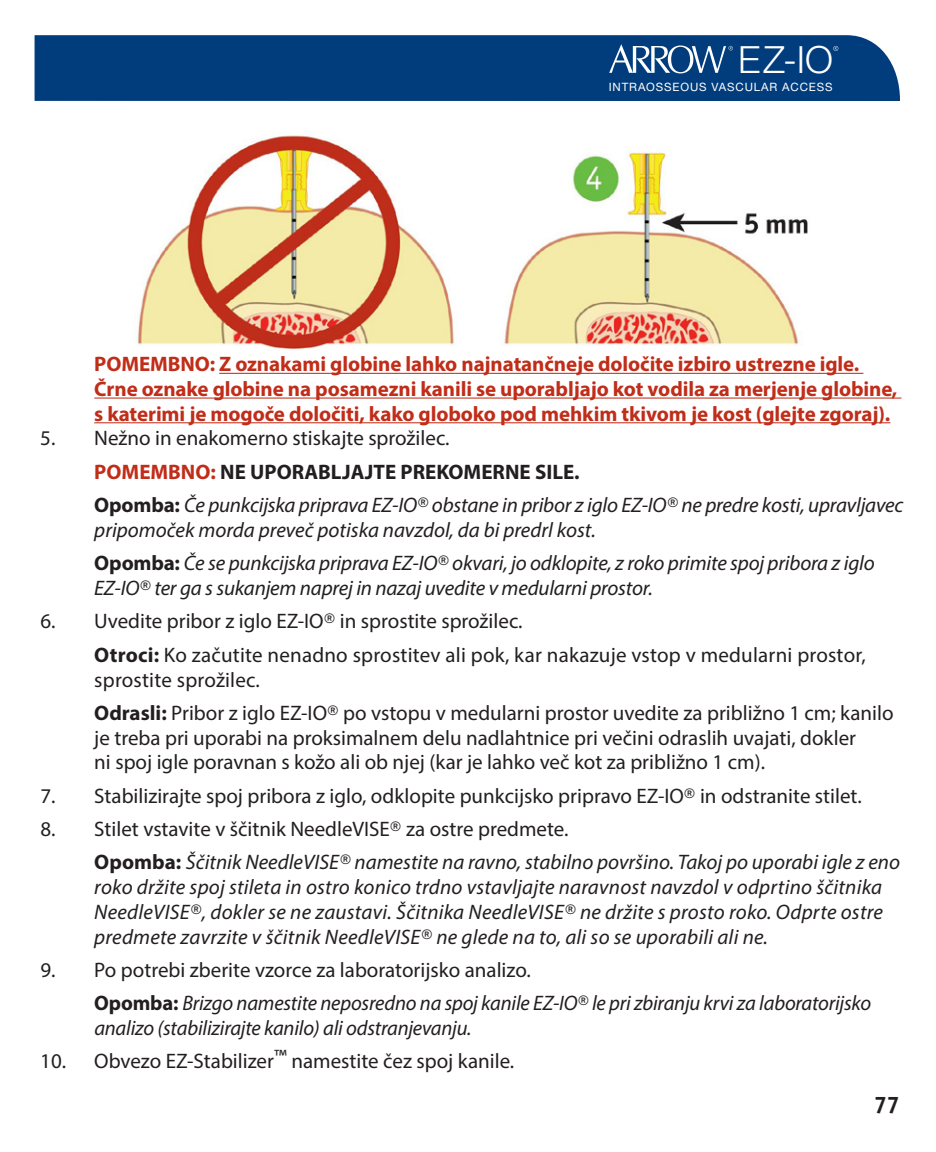
<style>
.page{position:relative;width:936px;height:1152px;background:#fff}
.page>*{position:absolute;margin:0;border:0;box-sizing:border-box;transform-origin:0 0}
.t1{font:300 37.6px "Helvetica Neue LT Std";color:#fff}
.t2{font:700 24px "Officina Sans Std";color:#231f20}
.t3{font:italic 20.8px/33.2px "Myriad Pro";letter-spacing:-.01em;color:#231f20}
.t4{font:20.8px/33.2px "Myriad Pro";color:#231f20}
.t5{font:700 20.8px/24.8px "Myriad Pro";letter-spacing:-.005em;color:#c02d19}
.t6{font:11.6px "Helvetica Neue LT Std";letter-spacing:.075em;color:#fff}
.s1{font-style:normal}
.s2{font-weight:700;font-style:normal;color:#c02d19}
.s3{font-weight:700;font-style:normal}
.s4{font-family:"Officina Sans Std"}
.s5{font-weight:700}
.s6{font-family:"Officina Sans Std";font-style:normal}
</style>
<div class="page">
<div style="left:35px;top:35px;width:865px;height:66px;background:#013d7d"></div>
<svg style="left:609px;top:44px;width:124px;height:30px"></svg>
<svg style="left:833px;top:46px;width:5px;height:5px"></svg>
<hr style="left:219px;top:373px;width:644px;height:1px;background:#c02d19">
<hr style="left:94px;top:397px;width:807px;height:2px;background:#c02d19">
<hr style="left:94px;top:422px;width:796px;height:1px;background:#c02d19">
<img style="left:135px;top:135px;width:673px;height:215px">
<h1 class="t1" style="left:738px;top:37px;width:96px">EZ-IO</h1>
<p class="t6" style="left:609px;top:80px;width:225px">INTRAOSSEOUS VASCULAR ACCESS</p>
<p class="t5" style="left:94px;top:351px;width:805px">POMEMBNO: Z oznakami globine lahko najnatančneje določite izbiro ustrezne igle.<br>Črne oznake globine na posamezni kanili se uporabljajo kot vodila za merjenje globine, s katerimi je mogoče določiti, kako globoko pod mehkim tkivom je kost (glejte zgoraj).</p>
<p class="t3" style="left:94px;top:422px;width:811px;text-indent:-54px"><span class="s1">5. Nežno in enakomerno stiskajte sprožilec.<br></span><span class="s2">POMEMBNO:</span> <span class="s3">NE UPORABLJAJTE PREKOMERNE SILE.<br>Opomba:</span> Če punkcijska priprava EZ-IO<span class="s4">®</span> obstane in pribor z iglo EZ-IO<span class="s4">®</span> ne predre kosti, upravljavec</p>
<p class="t3" style="left:94px;top:513px;width:782px">pripomoček morda preveč potiska navzdol, da bi predrl kost.<br><span class="s3">Opomba:</span> Če se punkcijska priprava EZ-IO<span class="s4">®</span> okvari, jo odklopite, z roko primite spoj pribora z iglo</p>
<p class="t3" style="left:94px;top:571px;width:560px">EZ-IO<span class="s4">®</span> ter ga s sukanjem naprej in nazaj uvedite v medularni prostor.</p>
<p class="t4" style="left:94px;top:605px;width:773px;text-indent:-54px">6. Uvedite pribor z iglo EZ-IO<span class="s4">®</span> in sprostite sprožilec.<br><span class="s5">Otroci:</span> Ko začutite nenadno sprostitev ali pok, kar nakazuje vstop v medularni prostor,</p>
<p class="t4" style="left:94px;top:663px;width:801px">sprostite sprožilec.<br><span class="s5">Odrasli:</span> Pribor z iglo EZ-IO<span class="s4">®</span> po vstopu v medularni prostor uvedite za približno 1 cm; kanilo</p>
<p class="t4" style="left:94px;top:725px;width:763px;line-height:24.8px">je treba pri uporabi na proksimalnem delu nadlahtnice pri večini odraslih uvajati, dokler ni spoj igle poravnan s kožo ali ob njej (kar je lahko več kot za približno 1 cm).</p>
<p class="t4" style="left:40px;top:779px;width:823px">7. Stabilizirajte spoj pribora z iglo, odklopite punkcijsko pripravo EZ-IO<span class="s4">®</span> in odstranite stilet.</p>
<p class="t3" style="left:94px;top:812px;width:807px;text-indent:-54px"><span class="s1">8. Stilet vstavite v ščitnik NeedleVISE</span><span class="s6">®</span> <span class="s1">za ostre predmete.<br></span><span class="s3">Opomba:</span> Ščitnik NeedleVISE<span class="s4">®</span> namestite na ravno, stabilno površino. Takoj po uporabi igle z eno</p>
<p class="t3" style="left:94px;top:874px;width:790px;line-height:24.8px;text-align:justify">roko držite spoj stileta in ostro konico trdno vstavljajte naravnost navzdol v odprtino ščitnika NeedleVISE<span class="s4">®</span>, dokler se ne zaustavi. Ščitnika NeedleVISE<span class="s4">®</span> ne držite s prosto roko. Odprte ostre predmete zavrzite v ščitnik NeedleVISE<span class="s4">®</span> ne glede na to, ali so se uporabili ali ne.</p>
<p class="t3" style="left:94px;top:953px;width:778px;text-indent:-54px"><span class="s1">9. Po potrebi zberite vzorce za laboratorijsko analizo.<br></span><span class="s3">Opomba:</span> Brizgo namestite neposredno na spoj kanile EZ-IO<span class="s4">®</span> le pri zbiranju krvi za laboratorijsko</p>
<p class="t3" style="left:94px;top:1011px;width:379px">analizo (stabilizirajte kanilo) ali odstranjevanju.</p>
<p class="t4" style="left:40px;top:1045px;width:475px">10. Obvezo EZ-Stabilizer™ namestite čez spoj kanile.</p>
<p class="t2" style="left:874px;top:1090px;width:28px">77</p>
</div>
